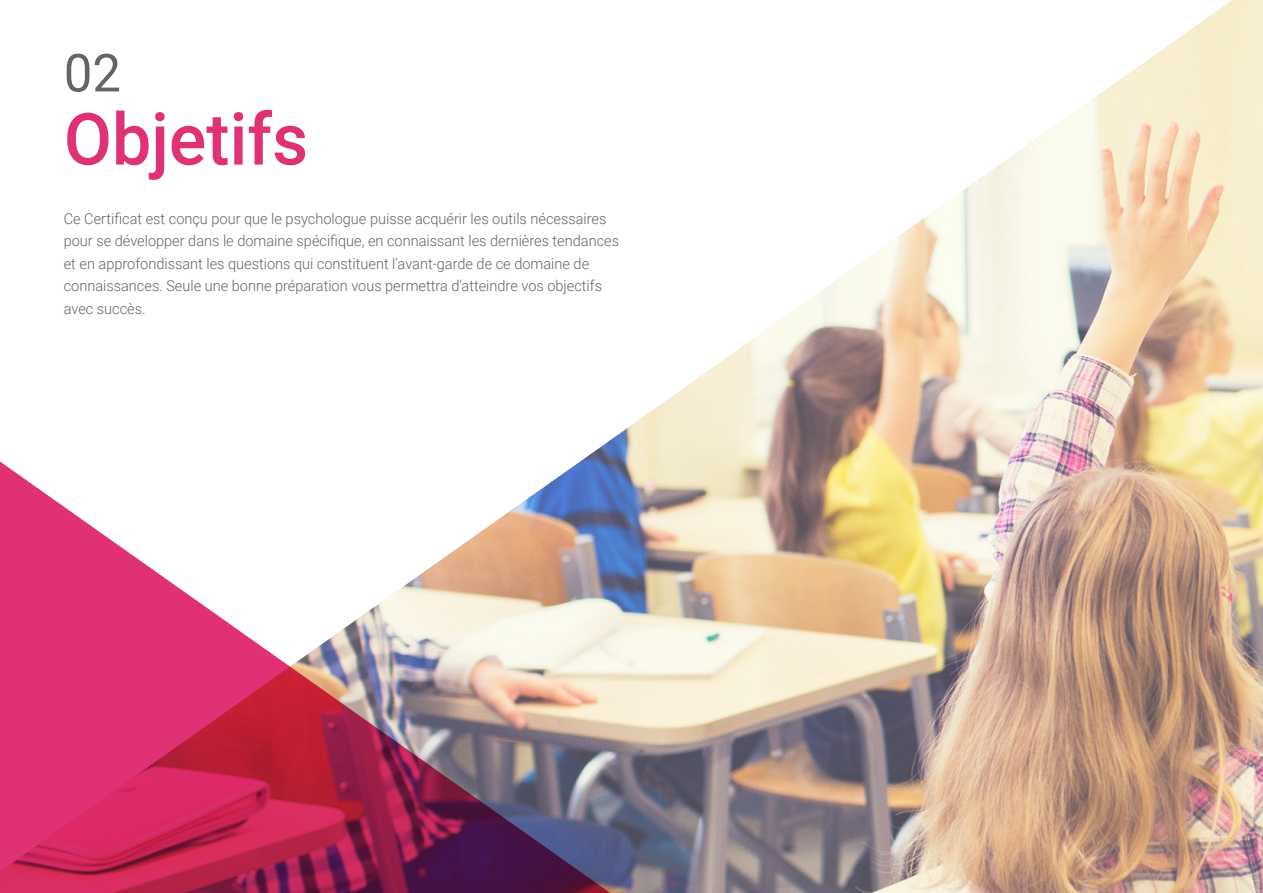
<style>
.page{position:relative;width:1263px;height:893px;background:#fff}
.page>*{position:absolute;margin:0;border:0;box-sizing:border-box;transform-origin:0 0}
.t1{font:500 72px "Roboto";color:#df3174}
.t2{font:52.5px "Roboto";color:#61646a}
.t3{font:300 15px/22.5px "Roboto";color:#61646a}
</style>
<div class="page">
<img style="left:602px;top:0;width:661px;height:893px">
<img style="left:0;top:446px;width:640px;height:447px">
<h2 class="t2" style="left:64px;top:36px;width:59px">02</h2>
<h1 class="t1" style="left:64px;top:89px;width:246px">Objetifs</h1>
<p class="t3" style="left:64px;top:207px;width:557px">Ce Certificat est conçu pour que le psychologue puisse acquérir les outils nécessaires pour se développer dans le domaine spécifique, en connaissant les dernières tendances et en approfondissant les questions qui constituent l'avant-garde de ce domaine de connaissances. Seule une bonne préparation vous permettra d'atteindre vos objectifs avec succès.</p>
</div>
